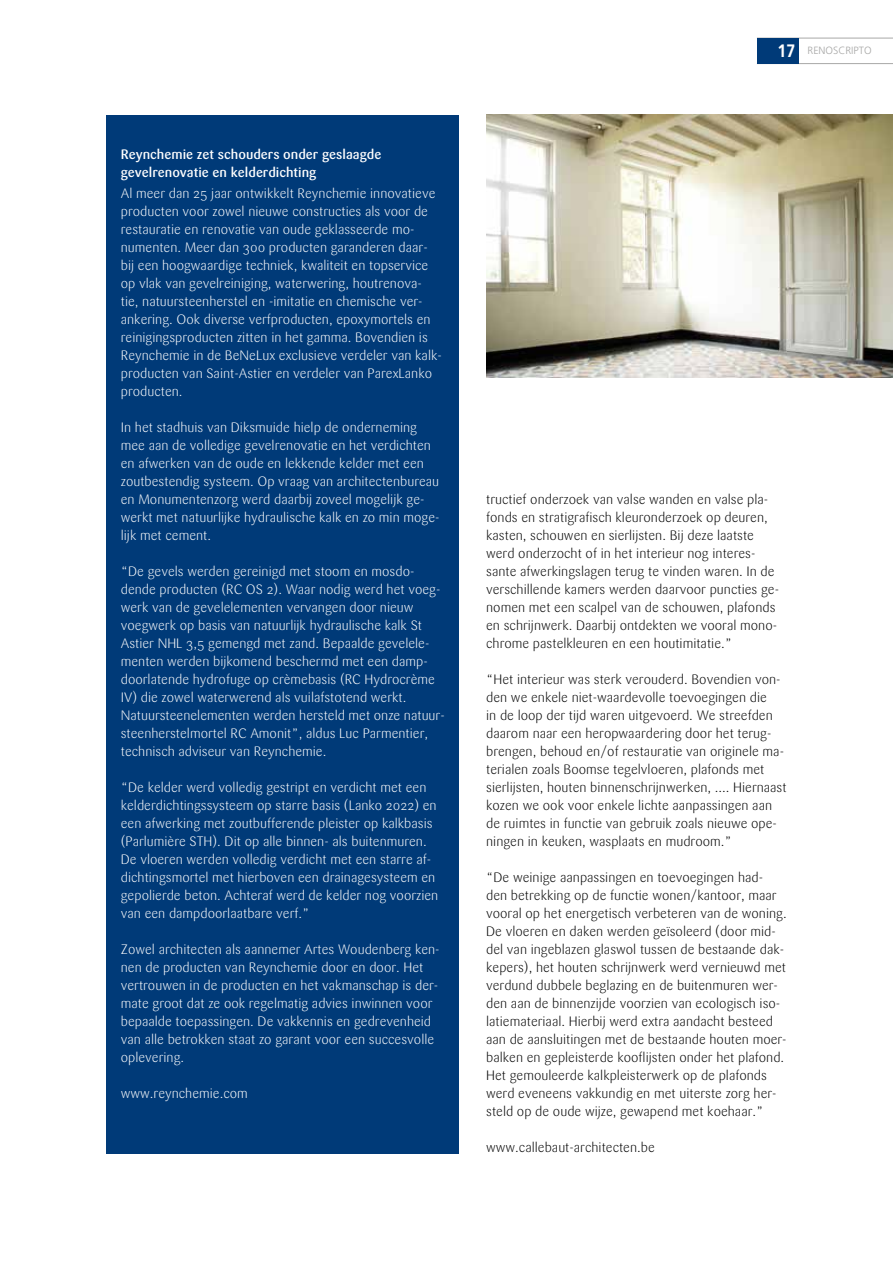
<style>
.page{position:relative;width:893px;height:1263px;background:#fff}
.page>*{position:absolute;margin:0;border:0;box-sizing:border-box;transform-origin:0 0}
.t1{font:300 13.5px/18px "Sari";color:#fff}
.t2{font:300 13.5px/18px "Sari";color:#000}
.t3{font:500 13.5px/18px "Sari";color:#fff}
.t4{font:300 10.5px "Frutiger LT Std";color:#a8a8a7}
.s1{font-weight:700;font-size:18px;color:#fff}
</style>
<div class="page">
<hr style="left:757px;top:38px;width:136px;height:1px;background:#a8a8a7">
<hr style="left:757px;top:63px;width:136px;height:1px;background:#a8a8a7">
<div style="left:757px;top:38px;width:41px;height:26px;background:#003a78"></div>
<div style="left:106px;top:115px;width:353px;height:1039px;background:#003a78"></div>
<img style="left:486px;top:115px;width:407px;height:263px">
<p class="t3" style="left:121px;top:145px;width:262px">Reynchemie zet schouders onder geslaagde gevelrenovatie en kelderdichting</p>
<p class="t1" style="left:121px;top:185px;width:323px">Al meer dan 25 jaar ontwikkelt Reynchemie innovatieve producten voor zowel nieuwe constructies als voor de restauratie en renovatie van oude geklasseerde mo&shy;numenten. Meer dan 300 producten garanderen daar&shy;bij een hoogwaardige techniek, kwaliteit en topservice op vlak van gevelreiniging, waterwering, houtrenova&shy;tie, natuursteenherstel en -imitatie en chemische ver&shy;ankering. Ook diverse verfproducten, epoxymortels en reinigingsproducten zitten in het gamma. Bovendien is Reynchemie in de BeNeLux exclusieve verdeler van kalk&shy;producten van Saint-Astier en verdeler van ParexLanko producten.</p>
<p class="t1" style="left:121px;top:418px;width:320px">In het stadhuis van Diksmuide hielp de onderneming mee aan de volledige gevelrenovatie en het verdichten en afwerken van de oude en lekkende kelder met een zoutbestendig systeem. Op vraag van architectenbureau en Monumentenzorg werd daarbij zoveel mogelijk ge&shy;werkt met natuurlijke hydraulische kalk en zo min moge&shy;lijk met cement.</p>
<p class="t1" style="left:121px;top:562px;width:325px">“De gevels werden gereinigd met stoom en mosdo&shy;dende producten (RC OS 2). Waar nodig werd het voeg&shy;werk van de gevelelementen vervangen door nieuw voegwerk op basis van natuurlijk hydraulische kalk St Astier NHL 3,5 gemengd met zand. Bepaalde gevelele&shy;menten werden bijkomend beschermd met een damp&shy;doorlatende hydrofuge op crèmebasis (RC Hydrocrème IV) die zowel waterwerend als vuilafstotend werkt.<br>Natuursteenelementen werden hersteld met onze natuur&shy;steenherstelmortel RC Amonit”, aldus Luc Parmentier, technisch adviseur van Reynchemie.</p>
<p class="t1" style="left:121px;top:778px;width:319px">“De kelder werd volledig gestript en verdicht met een kelderdichtingssysteem op starre basis (Lanko 2022) en een afwerking met zoutbufferende pleister op kalkbasis (Parlumière STH). Dit op alle binnen- als buitenmuren.<br>De vloeren werden volledig verdicht met een starre af&shy;dichtingsmortel met hierboven een drainagesysteem en gepolierde beton. Achteraf werd de kelder nog voorzien van een dampdoorlaatbare verf.”</p>
<p class="t1" style="left:121px;top:940px;width:320px">Zowel architecten als aannemer Artes Woudenberg ken&shy;nen de producten van Reynchemie door en door. Het vertrouwen in de producten en het vakmanschap is der&shy;mate groot dat ze ook regelmatig advies inwinnen voor bepaalde toepassingen. De vakkennis en gedrevenheid van alle betrokken staat zo garant voor een succesvolle oplevering.</p>
<p class="t1" style="left:121px;top:1084px;width:129px">www.reynchemie.com</p>
<p class="t4" style="left:778px;top:45px;width:96px"><span class="s1">17</span> RENOSCRIPTO</p>
<p class="t2" style="left:486px;top:491px;width:294px">tructief onderzoek van valse wanden en valse pla&shy;fonds en stratigrafisch kleuronderzoek op deuren, kasten, schouwen en sierlijsten. Bij deze laatste werd onderzocht of in het interieur nog interes&shy;sante afwerkingslagen terug te vinden waren. In de verschillende kamers werden daarvoor puncties ge&shy;nomen met een scalpel van de schouwen, plafonds en schrijnwerk. Daarbij ontdekten we vooral mono&shy;chrome pastelkleuren en een houtimitatie.”</p>
<p class="t2" style="left:486px;top:670px;width:302px">“Het interieur was sterk verouderd. Bovendien von&shy;den we enkele niet-waardevolle toevoegingen die<br>in de loop der tijd waren uitgevoerd. We streefden daarom naar een heropwaardering door het terug&shy;brengen, behoud en/of restauratie van originele ma&shy;terialen zoals Boomse tegelvloeren, plafonds met sierlijsten, houten binnenschrijnwerken, …. Hiernaast kozen we ook voor enkele lichte aanpassingen aan de ruimtes in functie van gebruik zoals nieuwe ope&shy;ningen in keuken, wasplaats en mudroom.”</p>
<p class="t2" style="left:486px;top:868px;width:302px">“De weinige aanpassingen en toevoegingen had&shy;den betrekking op de functie wonen/kantoor, maar vooral op het energetisch verbeteren van de woning.<br>De vloeren en daken werden geïsoleerd (door mid&shy;del van ingeblazen glaswol tussen de bestaande dak&shy;kepers), het houten schrijnwerk werd vernieuwd met verdund dubbele beglazing en de buitenmuren wer&shy;den aan de binnenzijde voorzien van ecologisch iso&shy;latiemateriaal. Hierbij werd extra aandacht besteed aan de aansluitingen met de bestaande houten moer&shy;balken en gepleisterde kooflijsten onder het plafond.<br>Het gemouleerde kalkpleisterwerk op de plafonds werd eveneens vakkundig en met uiterste zorg her&shy;steld op de oude wijze, gewapend met koehaar.”</p>
<p class="t2" style="left:486px;top:1138px;width:170px">www.callebaut-architecten.be</p>
</div>
